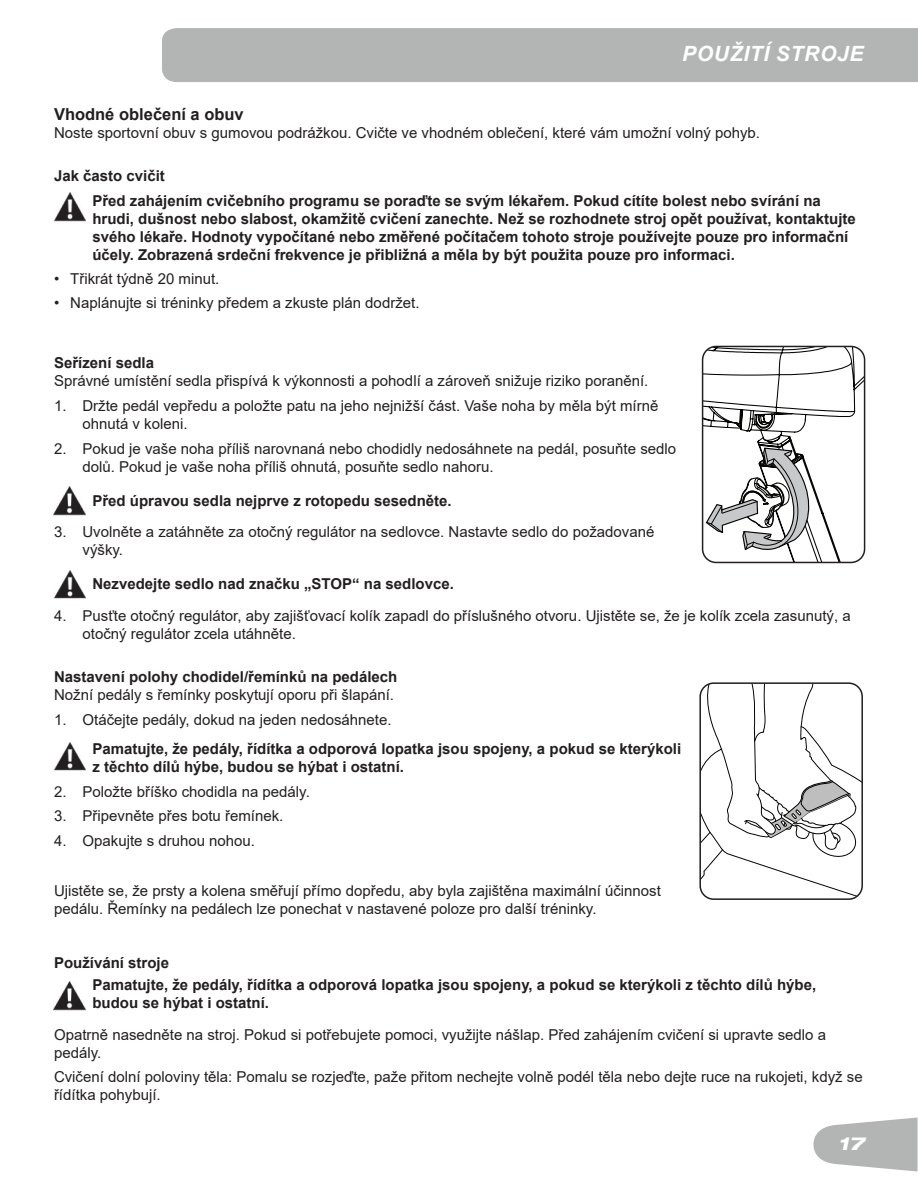
<style>
.page{position:relative;width:918px;height:1188px;background:#fff}
.page>*{position:absolute;margin:0;border:0;box-sizing:border-box;transform-origin:0 0}
.t1{font:italic 700 21px "Arial";letter-spacing:.035em;color:#fff}
.t2{font:italic 800 expanded 18px "Helvetica Neue";color:#fff}
.t3{font:700 16.5px "Arial";color:#231f20}
.t4{font:15px/18px "Arial";color:#231f20}
.t5{font:700 15px/18px "Arial";color:#231f20}
</style>
<div class="page">
<div style="left:162px;top:28px;width:756px;height:54px;background:#b3b4b4"></div>
<svg style="left:813px;top:1118px;width:105px;height:54px"></svg>
<img style="left:54px;top:193px;width:32px;height:29px">
<img style="left:54px;top:487px;width:32px;height:29px">
<img style="left:54px;top:570px;width:32px;height:29px">
<img style="left:54px;top:743px;width:32px;height:28px">
<img style="left:54px;top:982px;width:32px;height:29px">
<svg style="left:701px;top:345px;width:165px;height:219px"></svg>
<div style="left:702px;top:346px;width:163px;height:217px;border:2px solid #231f20;border-radius:14px"></div>
<svg style="left:702px;top:685px;width:158px;height:212px"></svg>
<div style="left:699px;top:682px;width:164px;height:218px;border:2px solid #201d1e;border-radius:14px"></div>
<h1 class="t1" style="left:682px;top:39px;width:183px">POUŽITÍ STROJE</h1>
<p class="t3" style="left:54px;top:103px;width:191px">Vhodné oblečení a obuv</p>
<p class="t4" style="left:54px;top:124px;width:708px">Noste sportovní obuv s gumovou podrážkou. Cvičte ve vhodném oblečení, které vám umožní volný pohyb.</p>
<p class="t5" style="left:92px;top:163px;width:730px;line-height:24.8px;text-indent:-38px">Jak často cvičit<br>Před zahájením cvičebního programu se poraďte se svým lékařem. Pokud cítíte bolest nebo svírání na</p>
<p class="t5" style="left:92px;top:209px;width:765px">hrudi, dušnost nebo slabost, okamžitě cvičení zanechte. Než se rozhodnete stroj opět používat, kontaktujte svého lékaře. Hodnoty vypočítané nebo změřené počítačem tohoto stroje používejte pouze pro informační účely. Zobrazená srdeční frekvence je přibližná a měla by být použita pouze pro informaci.</p>
<p class="t4" style="left:54px;top:270px;width:167px">• Třikrát týdně 20 minut.</p>
<p class="t4" style="left:54px;top:293px;width:367px">• Naplánujte si tréninky předem a zkuste plán dodržet.</p>
<p class="t5" style="left:54px;top:354px;width:102px">Seřízení sedla</p>
<p class="t4" style="left:54px;top:372px;width:596px">Správné umístění sedla přispívá k výkonnosti a pohodlí a zároveň snižuje riziko poranění.</p>
<p class="t4" style="left:82px;top:397px;width:577px;text-indent:-28px">1. Držte pedál vepředu a položte patu na jeho nejnižší část. Vaše noha by měla být mírně ohnutá v koleni.</p>
<p class="t4" style="left:82px;top:440px;width:595px;text-indent:-28px">2. Pokud je vaše noha příliš narovnaná nebo chodidly nedosáhnete na pedál, posuňte sedlo dolů. Pokud je vaše noha příliš ohnutá, posuňte sedlo nahoru.</p>
<p class="t5" style="left:92px;top:492px;width:361px">Před úpravou sedla nejprve z rotopedu sesedněte.</p>
<p class="t4" style="left:82px;top:523px;width:573px;text-indent:-28px">3. Uvolněte a zatáhněte za otočný regulátor na sedlovce. Nastavte sedlo do požadované výšky.</p>
<p class="t5" style="left:92px;top:575px;width:363px">Nezvedejte sedlo nad značku „STOP“ na sedlovce.</p>
<p class="t4" style="left:83px;top:607px;width:770px;text-indent:-29px">4. Pusťte otočný regulátor, aby zajišťovací kolík zapadl do příslušného otvoru. Ujistěte se, že je kolík zcela zasunutý, a otočný regulátor zcela utáhněte.</p>
<p class="t5" style="left:54px;top:668px;width:345px">Nastavení polohy chodidel/řemínků na pedálech</p>
<p class="t4" style="left:54px;top:686px;width:342px">Nožní pedály s řemínky poskytují oporu při šlapání.</p>
<p class="t4" style="left:54px;top:710px;width:339px">1. Otáčejte pedály, dokud na jeden nedosáhnete.</p>
<p class="t5" style="left:92px;top:740px;width:590px">Pamatujte, že pedály, řídítka a odporová lopatka jsou spojeny, a pokud se kterýkoli z těchto dílů hýbe, budou se hýbat i ostatní.</p>
<p class="t4" style="left:54px;top:782px;width:257px">2. Položte bříško chodidla na pedály.</p>
<p class="t4" style="left:54px;top:807px;width:231px">3. Připevněte přes botu řemínek.</p>
<p class="t4" style="left:54px;top:832px;width:203px">4. Opakujte s druhou nohou.</p>
<p class="t4" style="left:54px;top:881px;width:608px">Ujistěte se, že prsty a kolena směřují přímo dopředu, aby byla zajištěna maximální účinnost pedálu. Řemínky na pedálech lze ponechat v nastavené poloze pro další tréninky.</p>
<p class="t5" style="left:92px;top:951px;width:725px;line-height:22.5px;text-indent:-38px">Používání stroje<br>Pamatujte, že pedály, řídítka a odporová lopatka jsou spojeny, a pokud se kterýkoli z těchto dílů hýbe,</p>
<p class="t5" style="left:92px;top:994px;width:178px">budou se hýbat i ostatní.</p>
<p class="t4" style="left:54px;top:1025px;width:774px">Opatrně nasedněte na stroj. Pokud si potřebujete pomoci, využijte nášlap. Před zahájením cvičení si upravte sedlo a pedály.</p>
<p class="t4" style="left:54px;top:1068px;width:810px">Cvičení dolní poloviny těla: Pomalu se rozjeďte, paže přitom nechejte volně podél těla nebo dejte ruce na rukojeti, když se řídítka pohybují.</p>
<p class="t2" style="left:838px;top:1132px;width:27px">17</p>
</div>
